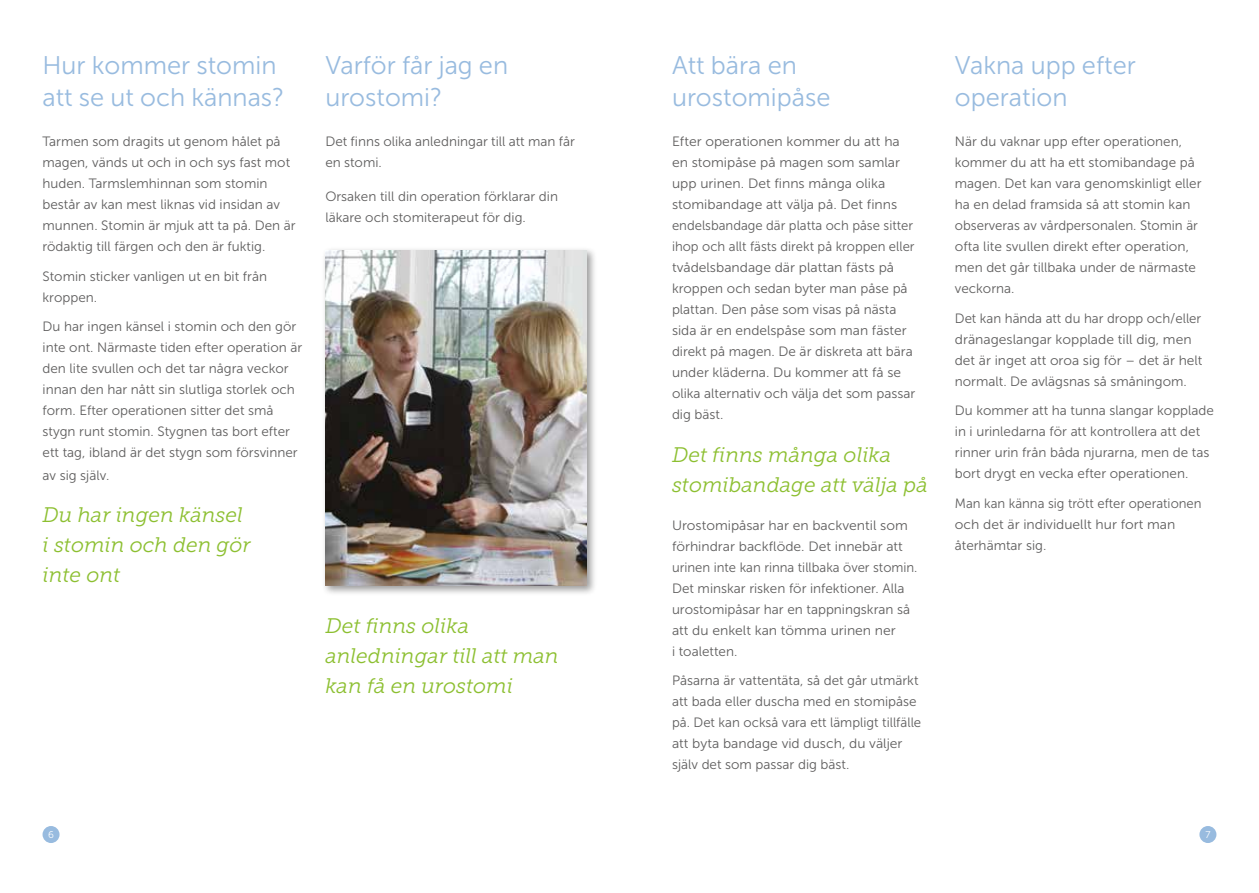
<style>
.page{position:relative;width:1259px;height:893px;background:#fff}
.page>*{position:absolute;margin:0;border:0;box-sizing:border-box;transform-origin:0 0}
.t1{font:25.5px/31.5px "Museo Sans 300";color:#98bbdf}
.t2{font:italic 21px/30px "Museo Slab 300";color:#8cbf30}
.t3{font:13.5px/21px "Museo Sans 300";color:#5f5e5e}
.t4{font:9.75px "Museo Sans 300";color:#fff}
</style>
<div class="page">
<div style="left:1199px;top:826px;width:17px;height:17px;background:#98bbdf;border-radius:50%"></div>
<div style="left:43px;top:826px;width:17px;height:17px;background:#98bbdf;border-radius:50%"></div>
<div style="left:321px;top:246px;width:276px;height:350px;background:#000;opacity:.4"></div>
<img style="left:325px;top:251px;width:262px;height:335px">
<h1 class="t1" style="left:43px;top:50px;width:243px">Hur kommer stomin att se ut och kännas?</h1>
<p class="t3" style="left:43px;top:131px;width:255px">Tarmen som dragits ut genom hålet på magen, vänds ut och in och sys fast mot huden. Tarmslemhinnan som stomin består av kan mest liknas vid insidan av munnen. Stomin är mjuk att ta på. Den är rödaktig till färgen och den är fuktig.</p>
<p class="t3" style="left:43px;top:266px;width:226px">Stomin sticker vanligen ut en bit från kroppen.</p>
<p class="t3" style="left:43px;top:316px;width:261px">Du har ingen känsel i stomin och den gör inte ont. Närmaste tiden efter operation är den lite svullen och det tar några veckor innan den har nått sin slutliga storlek och form. Efter operationen sitter det små stygn runt stomin. Stygnen tas bort efter ett tag, ibland är det stygn som försvinner</p>
<p class="t3" style="left:43px;top:465px;width:68px">av sig själv.</p>
<h2 class="t2" style="left:43px;top:500px;width:210px">Du har ingen känsel i stomin och den gör inte ont</h2>
<h1 class="t1" style="left:325px;top:50px;width:184px">Varför får jag en urostomi?</h1>
<p class="t3" style="left:325px;top:131px;width:251px">Det finns olika anledningar till att man får en stomi.</p>
<p class="t3" style="left:325px;top:186px;width:234px">Orsaken till din operation förklarar din läkare och stomiterapeut för dig.</p>
<h2 class="t2" style="left:325px;top:610px;width:235px">Det finns olika anledningar till att man kan få en urostomi</h2>
<h1 class="t1" style="left:672px;top:50px;width:160px">Att bära en urostomipåse</h1>
<p class="t3" style="left:672px;top:131px;width:245px">Efter operationen kommer du att ha en stomipåse på magen som samlar upp urinen. Det finns många olika stomibandage att välja på. Det finns endelsbandage där platta och påse sitter ihop och allt fästs direkt på kroppen eller tvådelsbandage där plattan fästs på kroppen och sedan byter man påse på plattan. Den påse som visas på nästa sida är en endelspåse som man fäster direkt på magen. De är diskreta att bära under kläderna. Du kommer att få se olika alternativ och välja det som passar dig bäst.</p>
<h2 class="t2" style="left:672px;top:440px;width:257px">Det finns många olika stomibandage att välja på</h2>
<p class="t3" style="left:672px;top:515px;width:247px">Urostomipåsar har en backventil som förhindrar backflöde. Det innebär att urinen inte kan rinna tillbaka över stomin.<br>Det minskar risken för infektioner. Alla urostomipåsar har en tappningskran så att du enkelt kan tömma urinen ner<br>i toaletten.</p>
<p class="t3" style="left:672px;top:670px;width:251px">Påsarna är vattentäta, så det går utmärkt att bada eller duscha med en stomipåse på. Det kan också vara ett lämpligt tillfälle att byta bandage vid dusch, du väljer själv det som passar dig bäst.</p>
<h1 class="t1" style="left:955px;top:50px;width:182px">Vakna upp efter operation</h1>
<p class="t3" style="left:955px;top:131px;width:248px">När du vaknar upp efter operationen, kommer du att ha ett stomibandage på magen. Det kan vara genomskinligt eller ha en delad framsida så att stomin kan observeras av vårdpersonalen. Stomin är ofta lite svullen direkt efter operation, men det går tillbaka under de närmaste veckorna.</p>
<p class="t3" style="left:955px;top:308px;width:249px">Det kan hända att du har dropp och/eller dränageslangar kopplade till dig, men det är inget att oroa sig för – det är helt normalt. De avlägsnas så småningom.</p>
<p class="t3" style="left:955px;top:400px;width:261px">Du kommer att ha tunna slangar kopplade in i urinledarna för att kontrollera att det rinner urin från båda njurarna, men de tas bort drygt en vecka efter operationen.</p>
<p class="t3" style="left:955px;top:493px;width:248px">Man kan känna sig trött efter operationen och det är individuellt hur fort man återhämtar sig.</p>
<p class="t4" style="left:48px;top:829px;width:7px">6</p>
<p class="t4" style="left:1205px;top:829px;width:7px">7</p>
</div>
